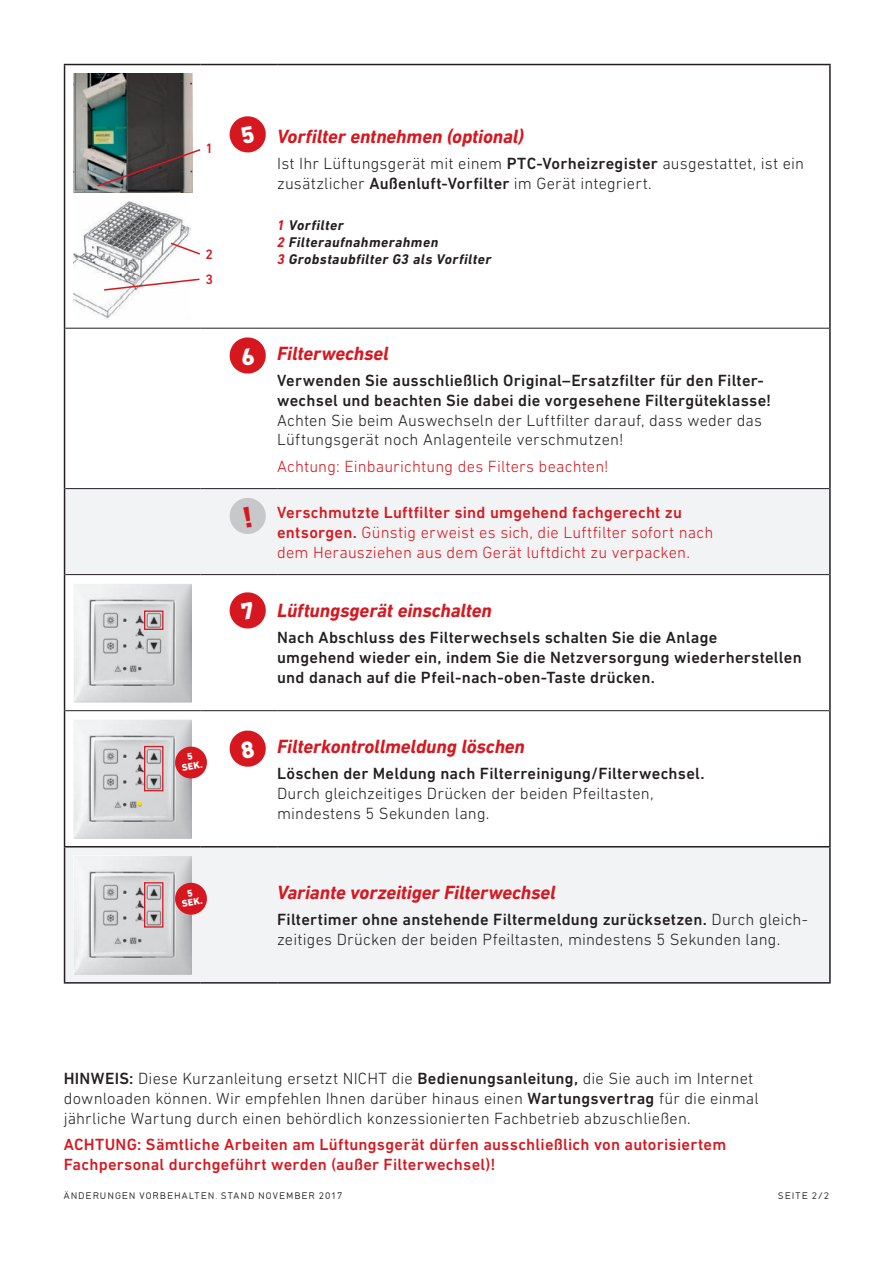
<style>
.page{position:relative;width:893px;height:1263px;background:#fff}
.page>*{position:absolute;margin:0;border:0;box-sizing:border-box;transform-origin:0 0}
.t1{font:italic 700 19.5px "DIN Next LT Pro";letter-spacing:-.005em;color:#d7171f}
.t2{font:300 16.5px/19.8px "DIN Next LT Pro";letter-spacing:.01em;color:#231f20}
.t3{font:500 16.5px/19.8px "DIN Next LT Pro";letter-spacing:.015em;color:#231f20}
.t4{font:300 16.5px/19.8px "DIN Next LT Pro";letter-spacing:.01em;color:#d7171f}
.t5{font:500 16.5px/19.8px "DIN Next LT Pro";letter-spacing:.015em;color:#d7171f}
.t6{font:italic 700 14.25px/17.1px "DIN Next LT Pro";letter-spacing:.035em;color:#231f20}
.t7{font:500 13.8px "DIN Next LT Pro";color:#d7171f}
.t8{font:800 9.75px/9.8px "DIN Next LT Pro";color:#fff;text-align:center}
.t9{font:9px "DIN17 SB";letter-spacing:.115em;color:#231f20}
.s1{font-weight:500}
.s2{color:#d7171f}
</style>
<div class="page">
<svg style="left:65px;top:489px;width:764px;height:493px"></svg>
<hr style="left:64px;top:847px;width:1px;height:135px;background:#231f20">
<hr style="left:829px;top:847px;width:2px;height:135px;background:#231f20">
<hr style="left:64px;top:982px;width:137px;height:1px;background:#231f20">
<hr style="left:201px;top:982px;width:76px;height:1px;background:#231f20">
<hr style="left:277px;top:982px;width:554px;height:1px;background:#231f20">
<hr style="left:65px;top:328px;width:136px;height:1px;background:#231f20">
<hr style="left:201px;top:328px;width:76px;height:1px;background:#231f20">
<hr style="left:277px;top:328px;width:552px;height:1px;background:#231f20">
<hr style="left:65px;top:488px;width:136px;height:1px;background:#231f20">
<hr style="left:201px;top:488px;width:76px;height:1px;background:#231f20">
<hr style="left:277px;top:488px;width:552px;height:1px;background:#231f20">
<hr style="left:65px;top:574px;width:136px;height:1px;background:#231f20">
<hr style="left:201px;top:574px;width:76px;height:1px;background:#231f20">
<hr style="left:277px;top:574px;width:552px;height:1px;background:#231f20">
<hr style="left:65px;top:710px;width:136px;height:1px;background:#231f20">
<hr style="left:201px;top:710px;width:76px;height:1px;background:#231f20">
<hr style="left:277px;top:710px;width:552px;height:1px;background:#231f20">
<hr style="left:64px;top:64px;width:137px;height:1px;background:#231f20">
<hr style="left:64px;top:65px;width:1px;height:263px;background:#231f20">
<hr style="left:201px;top:64px;width:76px;height:1px;background:#231f20">
<hr style="left:277px;top:64px;width:554px;height:1px;background:#231f20">
<hr style="left:829px;top:65px;width:2px;height:263px;background:#231f20">
<hr style="left:64px;top:328px;width:1px;height:161px;background:#231f20">
<hr style="left:829px;top:328px;width:2px;height:161px;background:#231f20">
<hr style="left:64px;top:489px;width:1px;height:86px;background:#231f20">
<hr style="left:829px;top:489px;width:2px;height:86px;background:#231f20">
<hr style="left:64px;top:575px;width:1px;height:136px;background:#231f20">
<hr style="left:829px;top:575px;width:2px;height:136px;background:#231f20">
<hr style="left:64px;top:711px;width:1px;height:135px;background:#231f20">
<hr style="left:829px;top:711px;width:2px;height:135px;background:#231f20">
<hr style="left:64px;top:846px;width:137px;height:1px;background:#231f20">
<hr style="left:201px;top:846px;width:76px;height:1px;background:#231f20">
<hr style="left:277px;top:846px;width:554px;height:1px;background:#231f20">
<img style="left:73px;top:73px;width:119px;height:119px">
<img style="left:73px;top:201px;width:118px;height:119px">
<svg style="left:169px;top:241px;width:31px;height:15px"></svg>
<svg style="left:102px;top:278px;width:98px;height:14px"></svg>
<svg style="left:96px;top:148px;width:105px;height:40px;background:#686464"></svg>
<img style="left:73px;top:583px;width:119px;height:119px">
<div style="left:144px;top:610px;width:19px;height:20px;border:1px solid #d7171f"></div>
<img style="left:73px;top:719px;width:119px;height:119px">
<svg style="left:137px;top:801px;width:5px;height:5px"></svg>
<div style="left:144px;top:746px;width:19px;height:45px;border:1px solid #d7171f"></div>
<svg style="left:174px;top:745px;width:34px;height:35px"></svg>
<img style="left:73px;top:855px;width:119px;height:119px">
<div style="left:144px;top:882px;width:19px;height:45px;border:1px solid #d7171f"></div>
<svg style="left:174px;top:881px;width:34px;height:35px"></svg>
<svg style="left:229px;top:116px;width:37px;height:37px"></svg>
<svg style="left:229px;top:337px;width:37px;height:37px"></svg>
<svg style="left:228px;top:496px;width:39px;height:39px"></svg>
<svg style="left:228px;top:591px;width:39px;height:39px"></svg>
<svg style="left:228px;top:729px;width:39px;height:39px"></svg>
<p class="t7" style="left:205px;top:140px;width:9px">1</p>
<p class="t7" style="left:205px;top:246px;width:9px">2</p>
<p class="t7" style="left:205px;top:272px;width:9px">3</p>
<p class="t8" style="left:179px;top:753px;width:23px;rotate:-10deg">5<br>SEK.</p>
<p class="t1" style="left:277px;top:125px;width:249px">Vorfilter entnehmen (optional)</p>
<p class="t2" style="left:277px;top:154px;width:529px">Ist Ihr Lüftungsgerät mit einem <span class="s1">PTC-Vorheizregister</span> ausgestattet, ist ein zusätzlicher <span class="s1">Außenluft-Vorfilter</span> im Gerät integriert.</p>
<p class="t6" style="left:277px;top:216px;width:216px"><span class="s2">1</span> Vorfilter<br><span class="s2">2</span> Filteraufnahmerahmen<br><span class="s2">3</span> Grobstaubfilter G3 als Vorfilter</p>
<p class="t1" style="left:277px;top:342px;width:113px">Filterwechsel</p>
<p class="t3" style="left:277px;top:370px;width:496px">Verwenden Sie ausschließlich Original–Ersatzfilter für den Filter&shy;wechsel und beachten Sie dabei die vorgesehene Filtergüteklasse!</p>
<p class="t2" style="left:277px;top:410px;width:486px">Achten Sie beim Auswechseln der Luftfilter darauf, dass weder das<br>Lüftungsgerät noch Anlagenteile verschmutzen!</p>
<p class="t4" style="left:277px;top:456px;width:333px">Achtung: Einbaurichtung des Filters beachten!</p>
<p class="t4" style="left:277px;top:502px;width:438px"><span class="s1">Verschmutzte Luftfilter sind umgehend fachgerecht zu entsorgen.</span> Günstig erweist es sich, die Luftfilter sofort nach dem Herausziehen aus dem Gerät luftdicht zu verpacken.</p>
<p class="t1" style="left:277px;top:599px;width:216px">Lüftungsgerät einschalten</p>
<p class="t3" style="left:277px;top:628px;width:526px">Nach Abschluss des Filterwechsels schalten Sie die Anlage<br>umgehend wieder ein, indem Sie die Netzversorgung wiederherstellen und danach auf die Pfeil-nach-oben-Taste drücken.</p>
<p class="t1" style="left:277px;top:735px;width:249px">Filterkontrollmeldung löschen</p>
<p class="t3" style="left:277px;top:764px;width:429px">Löschen der Meldung nach Filterreinigung/Filterwechsel.</p>
<p class="t2" style="left:277px;top:783px;width:378px">Durch gleichzeitiges Drücken der beiden Pfeiltasten, mindestens 5 Sekunden lang.</p>
<p class="t8" style="left:179px;top:890px;width:23px;rotate:-10deg">5<br>SEK.</p>
<p class="t1" style="left:277px;top:881px;width:280px">Variante vorzeitiger Filterwechsel</p>
<p class="t2" style="left:277px;top:910px;width:531px"><span class="s1">Filtertimer ohne anstehende Filtermeldung zurücksetzen.</span> Durch gleich&shy;zeitiges Drücken der beiden Pfeiltasten, mindestens 5 Sekunden lang.</p>
<p class="t2" style="left:64px;top:1068px;width:696px"><span class="s1">HINWEIS:</span> Diese Kurzanleitung ersetzt NICHT die <span class="s1">Bedienungsanleitung,</span> die Sie auch im Internet downloaden können. Wir empfehlen Ihnen darüber hinaus einen <span class="s1">Wartungsvertrag</span> für die einmal jährliche Wartung durch einen behördlich konzessionierten Fachbetrieb abzuschließen.</p>
<p class="t5" style="left:64px;top:1134px;width:664px">ACHTUNG: Sämtliche Arbeiten am Lüftungsgerät dürfen ausschließlich von autorisiertem<br>Fachpersonal durchgeführt werden (außer Filterwechsel)!</p>
<p class="t9" style="left:64px;top:1190px;width:280px">ÄNDERUNGEN VORBEHALTEN. STAND NOVEMBER 2017</p>
<p class="t9" style="left:778px;top:1190px;width:52px">SEITE 2/2</p>
</div>
